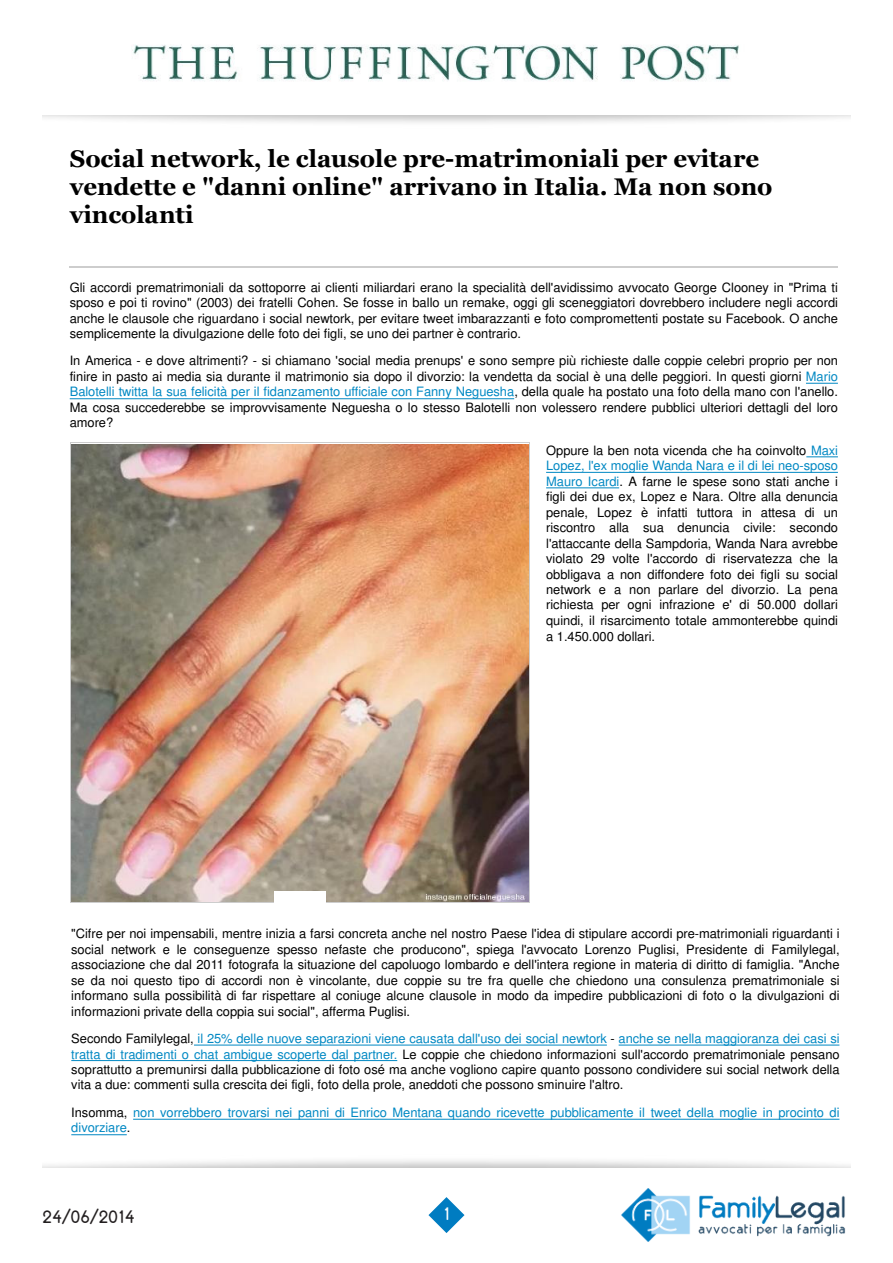
<style>
.page{position:relative;width:893px;height:1263px;background:#fff}
.page>*{position:absolute;margin:0;border:0;box-sizing:border-box;transform-origin:0 0}
.t1{font:700 24.15px/27.8px "Georgia";color:#000}
.t2{font:18px "AR Techni";color:#231f20}
.t3{font:18px "AR Techni";color:#fff}
.t4{font:12.9px/15.5px "Helvetica";letter-spacing:-.005em;color:#000;text-align:justify}
.t5{font:12.9px/15.5px "Helvetica";letter-spacing:-.005em;color:#0088c3}
.s1{color:#0088c3}
.s2{color:#000}
</style>
<div class="page">
<img style="left:621px;top:1188px;width:225px;height:54px">
<svg style="left:428px;top:1197px;width:36px;height:36px"></svg>
<img style="left:131px;top:44px;width:608px;height:37px">
<hr style="left:70px;top:266px;width:768px;height:1px;background:#cdcdcd">
<hr style="left:70px;top:443px;width:459px;height:1px;background:#cdcdcd">
<hr style="left:529px;top:443px;width:1px;height:459px;background:#cdcdcd">
<hr style="left:70px;top:902px;width:460px;height:1px;background:#cdcdcd">
<hr style="left:70px;top:443px;width:1px;height:460px;background:#cdcdcd">
<img style="left:72px;top:445px;width:456px;height:456px">
<hr style="left:806px;top:383px;width:32px;height:1px;background:#0088c3">
<hr style="left:70px;top:398px;width:444px;height:1px;background:#0088c3">
<hr style="left:806px;top:456px;width:32px;height:1px;background:#0088c3">
<hr style="left:546px;top:472px;width:292px;height:1px;background:#0088c3">
<hr style="left:546px;top:487px;width:73px;height:1px;background:#0088c3">
<div style="left:274px;top:891px;width:52px;height:23px;background:#fff"></div>
<hr style="left:71px;top:1060px;width:326px;height:1px;background:#0088c3">
<hr style="left:619px;top:1044px;width:220px;height:1px;background:#0088c3">
<hr style="left:194px;top:1044px;width:413px;height:1px;background:#0088c3">
<hr style="left:71px;top:1134px;width:56px;height:1px;background:#0088c3">
<hr style="left:133px;top:1119px;width:706px;height:1px;background:#0088c3">
<p class="t1" style="left:70px;top:145px;width:704px">Social network, le clausole pre-matrimoniali per evitare vendette e "danni online" arrivano in Italia. Ma non sono vincolanti</p>
<p class="t4" style="left:70px;top:280px;width:770px">Gli accordi prematrimoniali da sottoporre ai clienti miliardari erano la specialità dell'avidissimo avvocato George Clooney in "Prima ti sposo e poi ti rovino" (2003) dei fratelli Cohen. Se fosse in ballo un remake, oggi gli sceneggiatori dovrebbero includere negli accordi anche le clausole che riguardano i social newtork, per evitare tweet imbarazzanti e foto compromettenti postate su Facebook. O anche semplicemente la divulgazione delle foto dei figli, se uno dei partner è contrario.</p>
<p class="t4" style="left:70px;top:354px;width:770px">In America - e dove altrimenti? - si chiamano 'social media prenups' e sono sempre più richieste dalle coppie celebri proprio per non finire in pasto ai media sia durante il matrimonio sia dopo il divorzio: la vendetta da social è una delle peggiori. In questi giorni <span class="s1">Mario Balotelli twitta la sua felicità per il fidanzamento ufficiale con Fanny Neguesha</span>, della quale ha postato una foto della mano con l'anello.<br>Ma cosa succederebbe se improvvisamente Neguesha o lo stesso Balotelli non volessero rendere pubblici ulteriori dettagli del loro amore?</p>
<p class="t4" style="left:546px;top:444px;width:293px">Oppure la ben nota vicenda che ha coinvolto <span class="s1">Maxi Lopez, l'ex moglie Wanda Nara e il di lei neo-sposo Mauro Icardi</span>. A farne le spese sono stati anche i figli dei due ex, Lopez e Nara. Oltre alla denuncia penale, Lopez è infatti tuttora in attesa di un riscontro alla sua denuncia civile: secondo l'attaccante della Sampdoria, Wanda Nara avrebbe violato 29 volte l'accordo di riservatezza che la obbligava a non diffondere foto dei figli su social network e a non parlare del divorzio. La pena richiesta per ogni infrazione e' di 50.000 dollari quindi, il risarcimento totale ammonterebbe quindi a 1.450.000 dollari.</p>
<p class="t4" style="left:71px;top:927px;width:770px">"Cifre per noi impensabili, mentre inizia a farsi concreta anche nel nostro Paese l'idea di stipulare accordi pre-matrimoniali riguardanti i social network e le conseguenze spesso nefaste che producono", spiega l'avvocato Lorenzo Puglisi, Presidente di Familylegal, associazione che dal 2011 fotografa la situazione del capoluogo lombardo e dell'intera regione in materia di diritto di famiglia. "Anche se da noi questo tipo di accordi non è vincolante, due coppie su tre fra quelle che chiedono una consulenza prematrimoniale si informano sulla possibilità di far rispettare al coniuge alcune clausole in modo da impedire pubblicazioni di foto o la divulgazioni di informazioni private della coppia sui social", afferma Puglisi.</p>
<p class="t4" style="left:71px;top:1032px;width:770px">Secondo Familylegal, <span class="s1">il 25% delle nuove separazioni viene causata dall'uso dei social newtork</span> - <span class="s1">anche se nella maggioranza dei casi si tratta di tradimenti o chat ambigue scoperte dal partner.</span> Le coppie che chiedono informazioni sull'accordo prematrimoniale pensano soprattutto a premunirsi dalla pubblicazione di foto osé ma anche vogliono capire quanto possono condividere sui social network della vita a due: commenti sulla crescita dei figli, foto della prole, aneddoti che possono sminuire l'altro.</p>
<p class="t5" style="left:71px;top:1106px;width:770px"><span class="s2">Insomma,</span> non vorrebbero trovarsi nei panni di Enrico Mentana quando ricevette pubblicamente il tweet della moglie in procinto di divorziare<span class="s2">.</span></p>
<p class="t2" style="left:43px;top:1205px;width:94px">24/06/2014</p>
<p class="t3" style="left:443px;top:1203px;width:8px">1</p>
</div>
